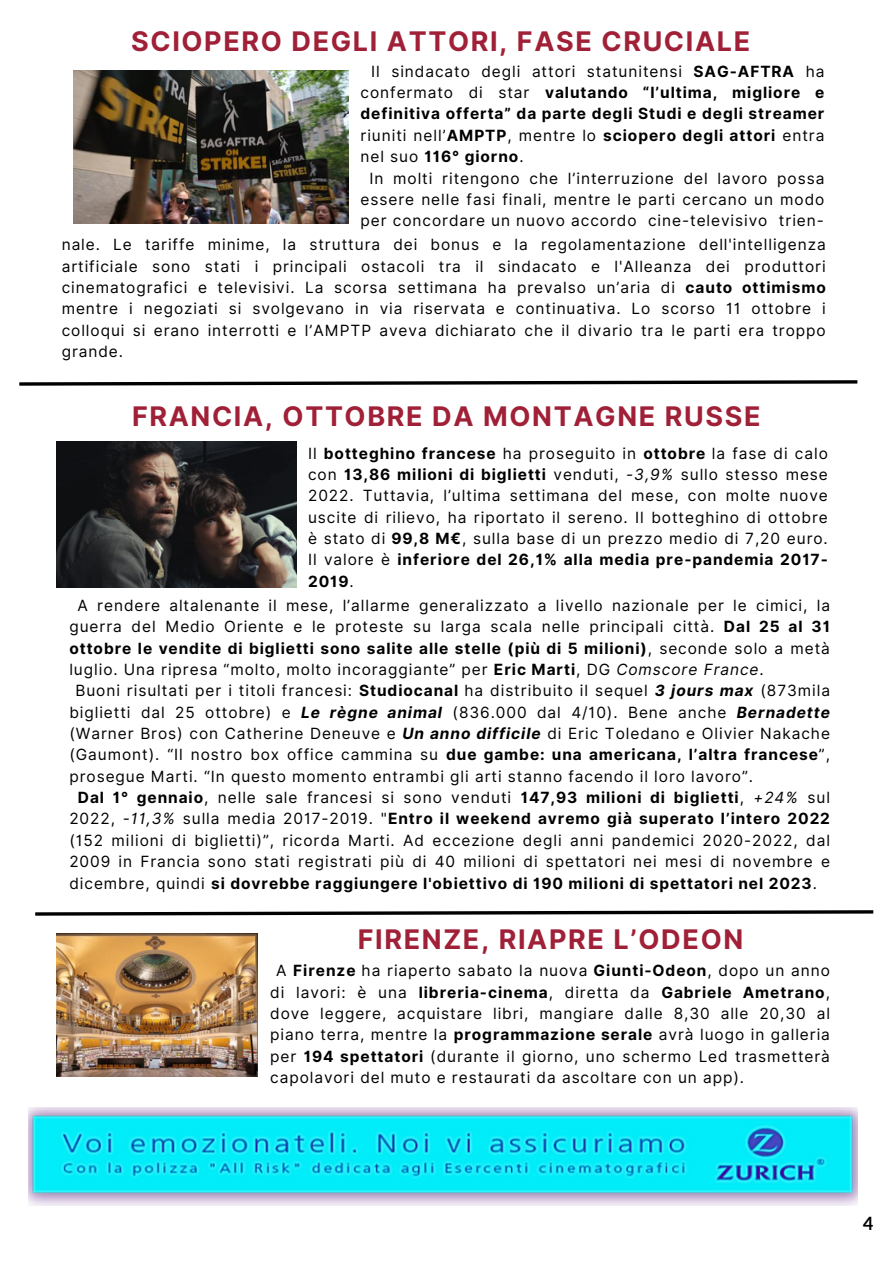
<style>
.page{position:relative;width:893px;height:1264px;background:#fff}
.page>*{position:absolute;margin:0;border:0;box-sizing:border-box;transform-origin:0 0}
.t1{font:700 27px "Inter";letter-spacing:.06em;color:#a02037}
.t2{font:700 18px "Aleo";color:#000}
.t3{font:15.45px/21.3px "Inter";letter-spacing:.06em;color:#000;text-align:justify}
.t4{font:700 15.45px/21.3px "Inter";letter-spacing:.06em;color:#000;text-align:justify}
.s1{font-weight:400}
.s2{font-weight:700}
.s3{font-style:italic}
.s4{font-weight:700;font-style:italic}
</style>
<div class="page">
<img style="left:28px;top:1107px;width:829px;height:97px">
<svg style="left:19px;top:380px;width:839px;height:6px"></svg>
<img style="left:73px;top:70px;width:276px;height:153px">
<img style="left:56px;top:441px;width:241px;height:147px">
<svg style="left:35px;top:910px;width:839px;height:6px"></svg>
<img style="left:56px;top:933px;width:201px;height:143px">
<p class="t1" style="left:131px;top:25px;width:620px">SCIOPERO DEGLI ATTORI, FASE CRUCIALE</p>
<p class="t4" style="left:360px;top:60px;width:465px;text-indent:11px"><span class="s1">Il sindacato degli attori statunitensi</span> SAG-AFTRA <span class="s1">ha confermato di star</span> valutando “l’ultima, migliore e definitiva offerta” da parte degli Studi e degli streamer <span class="s1">riuniti nell’</span>AMPTP<span class="s1">, mentre lo</span> sciopero degli attori <span class="s1">entra nel suo</span> 116° giorno<span class="s1">.</span></p>
<p class="t3" style="left:360px;top:167px;width:465px;text-align:center">In molti ritengono che l’interruzione del lavoro possa essere nelle fasi finali, mentre le parti cercano un modo per concordare un nuovo accordo cine-televisivo trien-</p>
<p class="t3" style="left:62px;top:234px;width:765px">nale. Le tariffe minime, la struttura dei bonus e la regolamentazione dell'intelligenza artificiale sono stati i principali ostacoli tra il sindacato e l'Alleanza dei produttori cinematografici e televisivi. La scorsa settimana ha prevalso un’aria di <span class="s2">cauto ottimismo </span>mentre i negoziati si svolgevano in via riservata e continuativa. Lo scorso 11 ottobre i colloqui si erano interrotti e l’AMPTP aveva dichiarato che il divario tra le parti era troppo grande.</p>
<p class="t1" style="left:132px;top:400px;width:630px">FRANCIA, OTTOBRE DA MONTAGNE RUSSE</p>
<p class="t3" style="left:308px;top:442px;width:521px">Il <span class="s2">botteghino francese</span> ha proseguito in <span class="s2">ottobre</span> la fase di calo con <span class="s2">13,86 milioni di biglietti</span> venduti, <span class="s3">-3,9%</span> sullo stesso mese 2022. Tuttavia, l’ultima settimana del mese, con molte nuove uscite di rilievo, ha riportato il sereno. Il botteghino di ottobre è stato di <span class="s2">99,8 M€</span>, sulla base di un prezzo medio di 7,20 euro.<br>Il valore è <span class="s2">inferiore del 26,1% alla media pre-pandemia 2017- 2019</span>.</p>
<p class="t3" style="left:69px;top:594px;width:762px;text-indent:8px">A rendere altalenante il mese, l’allarme generalizzato a livello nazionale per le cimici, la guerra del Medio Oriente e le proteste su larga scala nelle principali città. <span class="s2">Dal 25 al 31 ottobre le vendite di biglietti sono salite alle stelle (più di 5 milioni)</span>, seconde solo a metà luglio. Una ripresa “molto, molto incoraggiante” per <span class="s2">Eric Marti</span>, DG <span class="s3">Comscore France</span>.</p>
<p class="t3" style="left:69px;top:680px;width:762px;text-indent:6px">Buoni risultati per i titoli francesi: <span class="s2">Studiocanal</span> ha distribuito il sequel <span class="s4">3 jours max</span> (873mila biglietti dal 25 ottobre) e <span class="s4">Le règne animal</span> (836.000 dal 4/10). Bene anche <span class="s4">Bernadette </span>(Warner Bros) con Catherine Deneuve e <span class="s4">Un anno difficile</span> di Eric Toledano e Olivier Nakache (Gaumont). “Il nostro box office cammina su <span class="s2">due gambe: una americana, l’altra francese</span>”, prosegue Marti. “In questo momento entrambi gli arti stanno facendo il loro lavoro”.</p>
<p class="t3" style="left:69px;top:786px;width:762px;text-indent:9px"><span class="s2">Dal 1° gennaio</span>, nelle sale francesi si sono venduti <span class="s2">147,93 milioni di biglietti</span>, <span class="s3">+24%</span> sul 2022, <span class="s3">-11,3%</span> sulla media 2017-2019. "<span class="s2">Entro il weekend avremo già superato l’intero 2022 </span>(152 milioni di biglietti)”, ricorda Marti. Ad eccezione degli anni pandemici 2020-2022, dal 2009 in Francia sono stati registrati più di 40 milioni di spettatori nei mesi di novembre e dicembre, quindi <span class="s2">si dovrebbe raggiungere l'obiettivo di 190 milioni di spettatori nel 2023</span>.</p>
<p class="t1" style="left:358px;top:923px;width:387px">FIRENZE, RIAPRE L’ODEON</p>
<p class="t3" style="left:270px;top:959px;width:561px;text-indent:6px">A <span class="s2">Firenze</span> ha riaperto sabato la nuova <span class="s2">Giunti-Odeon</span>, dopo un anno di lavori: è una <span class="s2">libreria-cinema</span>, diretta da <span class="s2">Gabriele Ametrano</span>, dove leggere, acquistare libri, mangiare dalle 8,30 alle 20,30 al piano terra, mentre la <span class="s2">programmazione serale</span> avrà luogo in galleria per <span class="s2">194 spettatori</span> (durante il giorno, uno schermo Led trasmetterà capolavori del muto e restaurati da ascoltare con un app).</p>
<p class="t2" style="left:862px;top:1213px;width:12px">4</p>
</div>
